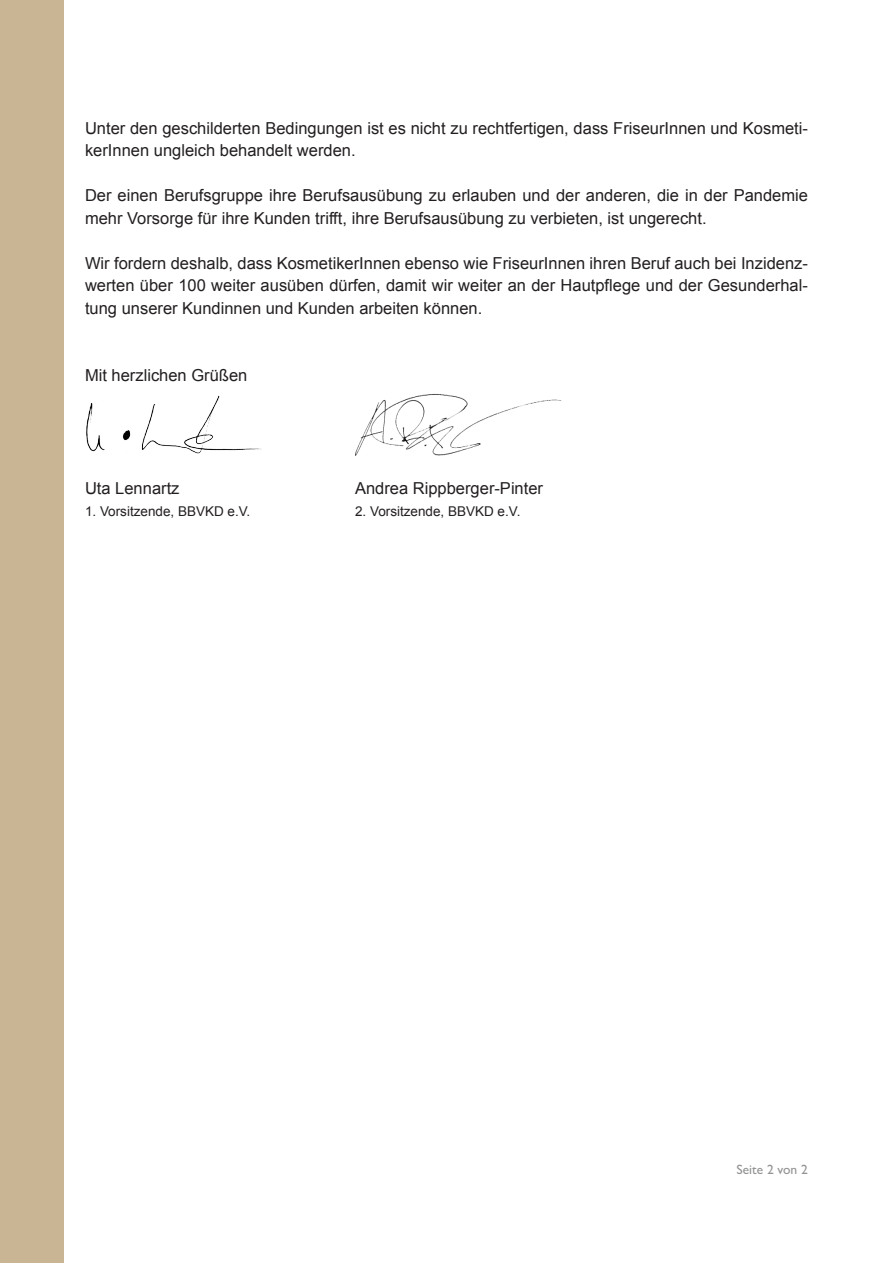
<style>
.page{position:relative;width:893px;height:1263px;background:#fff}
.page>*{position:absolute;margin:0;border:0;box-sizing:border-box;transform-origin:0 0}
.t1{font:16.5px/22.5px "Arial";color:#231f20}
.t2{font:13.5px "Arial";color:#231f20}
.t3{font:500 13.5px "Gill Sans Nova";color:#919492}
</style>
<div class="page">
<div style="left:0;top:0;width:64px;height:1263px;background:#c9b493"></div>
<img style="left:86px;top:395px;width:175px;height:58px">
<img style="left:355px;top:394px;width:207px;height:62px">
<p class="t1" style="left:85px;top:117px;width:724px">Unter den geschilderten Bedingungen ist es nicht zu rechtfertigen, dass FriseurInnen und Kosmeti&shy;kerInnen ungleich behandelt werden.</p>
<p class="t1" style="left:85px;top:184px;width:724px">Der einen Berufsgruppe ihre Berufsausübung zu erlauben und der anderen, die in der Pandemie mehr Vorsorge für ihre Kunden trifft, ihre Berufsausübung zu verbieten, ist ungerecht.</p>
<p class="t1" style="left:85px;top:252px;width:724px;text-align:justify">Wir fordern deshalb, dass KosmetikerInnen ebenso wie FriseurInnen ihren Beruf auch bei Inzidenz&shy;werten über 100 weiter ausüben dürfen, damit wir weiter an der Hautpflege und der Gesunderhal&shy;tung unserer Kundinnen und Kunden arbeiten können.</p>
<p class="t1" style="left:85px;top:364px;width:164px">Mit herzlichen Grüßen</p>
<p class="t1" style="left:85px;top:477px;width:96px">Uta Lennartz</p>
<p class="t1" style="left:355px;top:477px;width:189px">Andrea Rippberger-Pinter</p>
<p class="t2" style="left:85px;top:502px;width:167px">1. Vorsitzende, BBVKD e.V.</p>
<p class="t2" style="left:355px;top:502px;width:167px">2. Vorsitzende, BBVKD e.V.</p>
<p class="t3" style="left:736px;top:1161px;width:73px">Seite 2 von 2</p>
</div>
